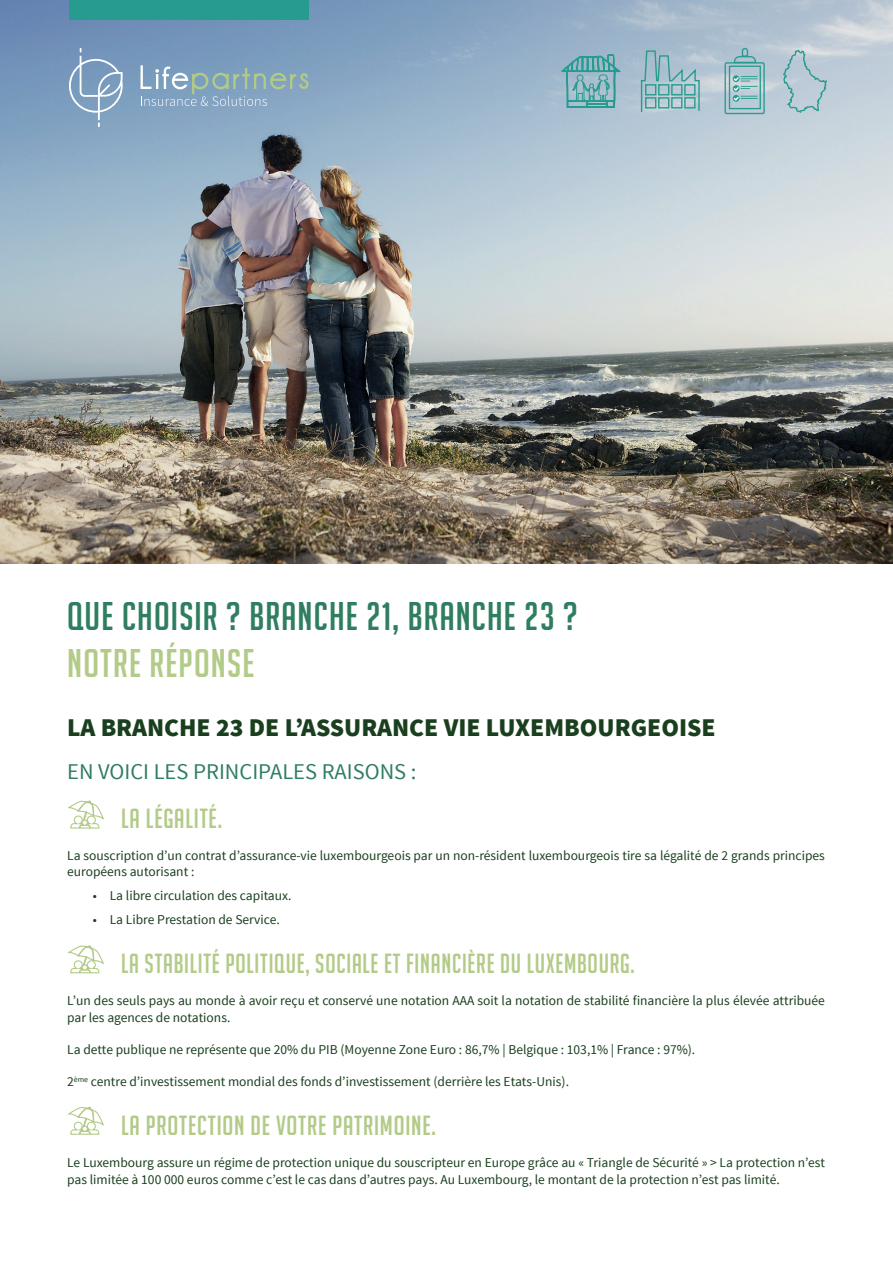
<style>
.page{position:relative;width:893px;height:1263px;background:#fff}
.page>*{position:absolute;margin:0;border:0;box-sizing:border-box;transform-origin:0 0}
.t1{font:39px "Big Noodle Titling";letter-spacing:.03em;color:#2f7e60}
.t2{font:39px "Big Noodle Titling";letter-spacing:.03em;color:#b3cb88}
.t3{font:27px "Big Noodle Titling";letter-spacing:.03em;color:#b3cb88;scale:.95 1}
.t4{font:27px "Big Noodle Titling";letter-spacing:.03em;color:#b3cb88}
.t5{font:900 25.5px "Source Sans Pro";color:#1a3f1e}
.t6{font:22.5px "Source Sans Pro";color:#2f7e60}
.t7{font:13.5px/16.2px "Source Sans Pro";color:#1a3f1e}
</style>
<div class="page">
<img style="left:0;top:0;width:893px;height:563px">
<svg style="left:67px;top:800px;width:37px;height:29px"></svg>
<svg style="left:67px;top:945px;width:37px;height:29px"></svg>
<svg style="left:67px;top:1106px;width:37px;height:29px"></svg>
<div style="left:69px;top:0;width:240px;height:20px;background:#279c8e"></div>
<svg style="left:724px;top:47px;width:104px;height:68px;background:#a9c4cd"></svg>
<svg style="left:561px;top:0;width:59px;height:108px;background:#87b0bf"></svg>
<svg style="left:640px;top:50px;width:60px;height:63px;background:#96bcc4"></svg>
<svg style="left:69px;top:48px;width:54px;height:79px;background:#8ca9c6"></svg>
<svg style="left:141px;top:65px;width:168px;height:41px;background:#8dabbe"></svg>
<h1 class="t1" style="left:67px;top:602px;width:512px">QUE CHOISIR ? BRANCHE 21, BRANCHE 23 ?</h1>
<h1 class="t2" style="left:67px;top:648px;width:189px">NOTRE RÉPONSE</h1>
<h3 class="t5" style="left:67px;top:712px;width:650px">LA BRANCHE 23 DE L’ASSURANCE VIE LUXEMBOURGEOISE</h3>
<h3 class="t6" style="left:67px;top:762px;width:351px">EN VOICI LES PRINCIPALES RAISONS :</h3>
<h2 class="t4" style="left:121px;top:808px;width:102px">LA LÉGALITÉ.</h2>
<p class="t7" style="left:67px;top:849px;width:759px">La souscription d’un contrat d’assurance-vie luxembourgeois par un non-résident luxembourgeois tire sa légalité de 2 grands principes européens autorisant :</p>
<p class="t7" style="left:93px;top:889px;width:200px">• La libre circulation des capitaux.</p>
<p class="t7" style="left:93px;top:913px;width:189px">• La Libre Prestation de Service.</p>
<h2 class="t3" style="left:121px;top:953px;width:542px">LA STABILITÉ POLITIQUE, SOCIALE ET FINANCIÈRE DU LUXEMBOURG.</h2>
<p class="t7" style="left:67px;top:993px;width:759px">L’un des seuls pays au monde à avoir reçu et conservé une notation AAA soit la notation de stabilité financière la plus élevée attribuée par les agences de notations.</p>
<p class="t7" style="left:67px;top:1042px;width:630px">La dette publique ne représente que 20% du PIB (Moyenne Zone Euro : 86,7% | Belgique : 103,1% | France : 97%).</p>
<p class="t7" style="left:67px;top:1075px;width:503px">2<sup>ème</sup> centre d’investissement mondial des fonds d’investissement (derrière les Etats-Unis).</p>
<h2 class="t4" style="left:121px;top:1115px;width:316px">LA PROTECTION DE VOTRE PATRIMOINE.</h2>
<p class="t7" style="left:67px;top:1156px;width:759px">Le Luxembourg assure un régime de protection unique du souscripteur en Europe grâce au « Triangle de Sécurité » &gt; La protection n’est pas limitée à 100 000 euros comme c’est le cas dans d’autres pays. Au Luxembourg, le montant de la protection n’est pas limité.</p>
</div>
